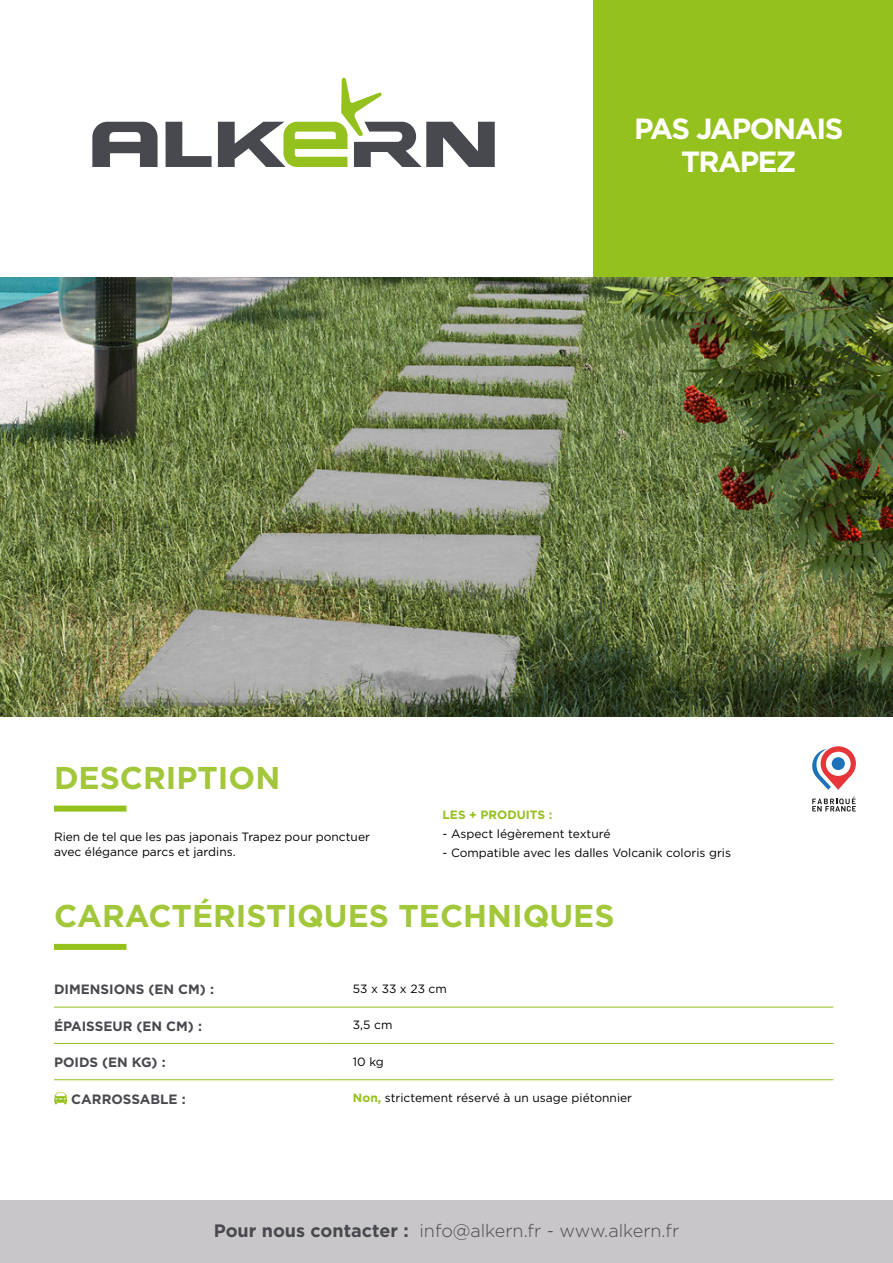
<style>
.page{position:relative;width:893px;height:1263px;background:#fff}
.page>*{position:absolute;margin:0;border:0;box-sizing:border-box;transform-origin:0 0}
.t1{font:700 31.5px "Gotham";color:#a2c73a}
.t2{font:700 29.25px/33px "Gotham";letter-spacing:-.05em;color:#fff;text-align:center}
.t3{font:300 18px "Gotham";color:#48484f}
.t4{font:700 13.5px "Gotham";color:#48484f}
.t5{font:12px/14.4px "Gotham";color:#000}
.t6{font:700 12px "Gotham";color:#95c11f}
.s1{font-weight:700;color:#95c11f}
.s2{font-weight:700}
</style>
<div class="page">
<img style="left:0;top:276px;width:893px;height:440px">
<div style="left:0;top:1200px;width:893px;height:63px;background:#c9c6c9"></div>
<div style="left:594px;top:0;width:299px;height:276px;background:#95c11f"></div>
<svg style="left:166px;top:122px;width:46px;height:45px"></svg>
<svg style="left:218px;top:78px;width:277px;height:89px"></svg>
<svg style="left:92px;top:122px;width:66px;height:45px"></svg>
<div style="left:54px;top:805px;width:72px;height:6px;background:#95c11f"></div>
<div style="left:54px;top:944px;width:72px;height:6px;background:#95c11f"></div>
<hr style="left:54px;top:1007px;width:269px;height:1px;background:#95c11f">
<hr style="left:54px;top:1043px;width:269px;height:1px;background:#95c11f">
<hr style="left:54px;top:1079px;width:269px;height:1px;background:#95c11f">
<hr style="left:323px;top:1007px;width:510px;height:1px;background:#95c11f">
<hr style="left:323px;top:1043px;width:510px;height:1px;background:#95c11f">
<hr style="left:323px;top:1079px;width:510px;height:1px;background:#95c11f">
<svg style="left:54px;top:1092px;width:14px;height:12px"></svg>
<svg style="left:812px;top:797px;width:44px;height:14px"></svg>
<svg style="left:812px;top:746px;width:44px;height:44px"></svg>
<div style="left:832px;top:757px;width:13px;height:13px;background:#1d71b8;border-radius:50%"></div>
<h2 class="t2" style="left:634px;top:112px;width:211px">PAS JAPONAIS<br>TRAPEZ</h2>
<h1 class="t1" style="left:54px;top:757px;width:228px">DESCRIPTION</h1>
<p class="t5" style="left:54px;top:830px;width:317px">Rien de tel que les pas japonais Trapez pour ponctuer avec élégance parcs et jardins.</p>
<p class="t6" style="left:443px;top:807px;width:111px">LES + PRODUITS :</p>
<p class="t5" style="left:443px;top:826px;width:169px">- Aspect légèrement texturé</p>
<p class="t5" style="left:443px;top:845px;width:290px">- Compatible avec les dalles Volcanik coloris gris</p>
<h1 class="t1" style="left:54px;top:895px;width:562px">CARACTÉRISTIQUES TECHNIQUES</h1>
<p class="t4" style="left:54px;top:981px;width:162px">DIMENSIONS (EN CM) :</p>
<p class="t5" style="left:353px;top:981px;width:95px">53 x 33 x 23 cm</p>
<p class="t4" style="left:54px;top:1017px;width:150px">ÉPAISSEUR (EN CM) :</p>
<p class="t5" style="left:353px;top:1018px;width:41px">3,5 cm</p>
<p class="t4" style="left:54px;top:1053px;width:113px">POIDS (EN KG) :</p>
<p class="t5" style="left:353px;top:1054px;width:32px">10 kg</p>
<p class="t4" style="left:71px;top:1090px;width:116px">CARROSSABLE :</p>
<p class="t5" style="left:353px;top:1090px;width:281px"><span class="s1">Non,</span> strictement réservé à un usage piétonnier</p>
<h3 class="t3" style="left:214px;top:1220px;width:467px"><span class="s2">Pour nous contacter :</span> info@alkern.fr - www.alkern.fr</h3>
</div>
